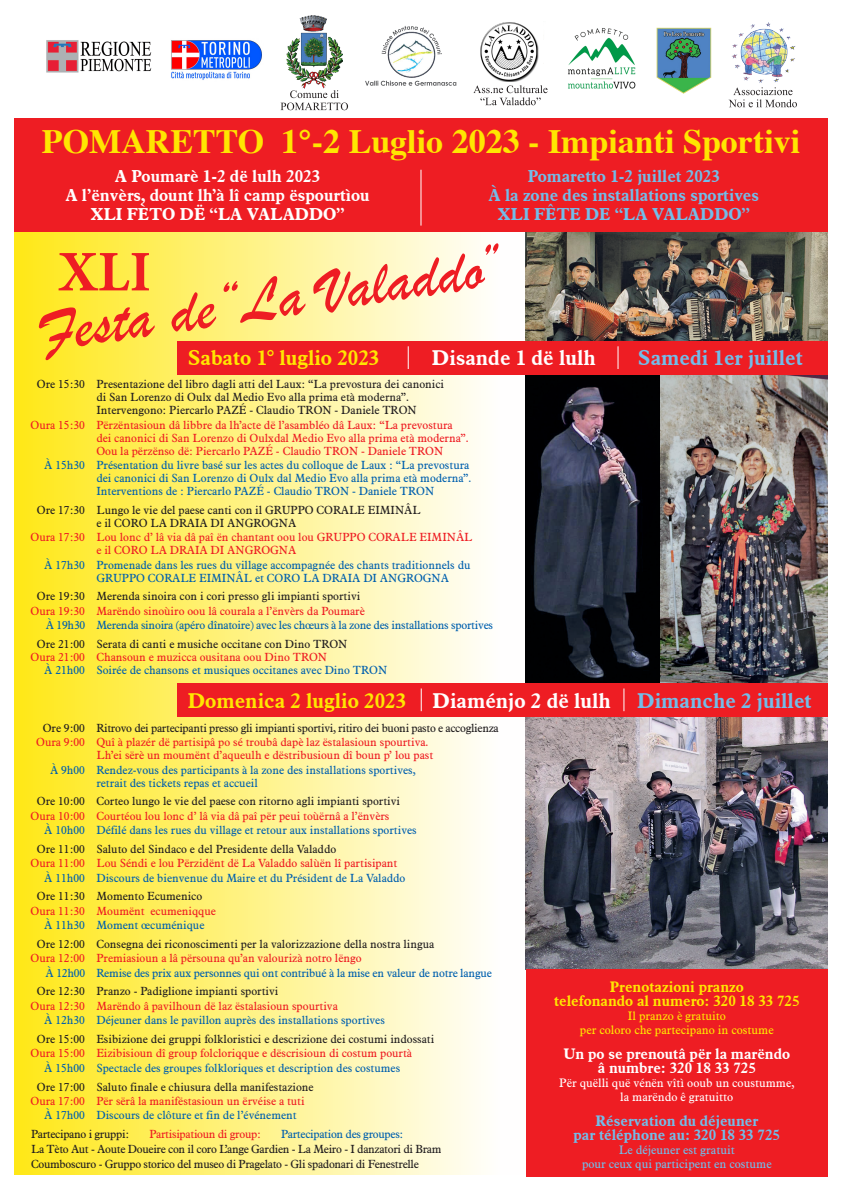
<style>
.page{position:relative;width:842px;height:1191px;background:#fff}
.page>*{position:absolute;margin:0;border:0;box-sizing:border-box;transform-origin:0 0}
.t1{font:63px "Brush Script";color:#ee1d23}
.t2{font:700 57.4px "Minion Pro";color:#ee1d23}
.t3{font:700 34px "Times";color:#ffe601}
.t4{font:700 21px "Aldine 721 BT";color:#ffe601}
.t5{font:700 21px "Aldine 721 BT";color:#73bde9}
.t6{font:700 21px "Aldine 721 BT";color:#fff}
.t7{font:700 17px/19px "Aldine 721 BT";color:#fff;text-align:center}
.t8{font:700 17px/19px "Aldine 721 BT";color:#73bde9;text-align:center}
.t9{font:700 15px/14px "Aldine 721 BT";color:#ffe601;text-align:center}
.t10{font:700 15px/14px "Aldine 721 BT";color:#73bde9;text-align:center}
.t11{font:700 15px/14px "Aldine 721 BT";color:#fff;text-align:center}
.t12{font:12px/14px "Aldine 721 BT";color:#fff;text-align:center}
.t13{font:12px/14px "Aldine 721 BT";color:#73bde9;text-align:center}
.t14{font:12px/14px "Aldine 721 BT";color:#ffe601;text-align:center}
.t15{font:11.5px/13px "Aldine 721 BT";color:#ee1d23}
.t16{font:11.5px/13px "Aldine 721 BT";color:#0160ae}
.t17{font:11.5px/13px "Aldine 721 BT";color:#231f20}
.t18{font:11.5px/14.9px "Aldine 721 BT";letter-spacing:-.025em;color:#231f20}
.t19{font:11.5px "Aldine 721 BT";letter-spacing:-.02em;color:#0160ae}
.t20{font:11.5px "Aldine 721 BT";letter-spacing:-.025em;color:#0160ae}
.t21{font:11.5px "Aldine 721 BT";letter-spacing:-.025em;color:#ee1d23}
</style>
<div class="page">
<svg style="left:14px;top:232px;width:512px;height:942px;background:#fef28c"></svg>
<img style="left:525px;top:232px;width:303px;height:109px">
<img style="left:525px;top:374px;width:303px;height:309px">
<img style="left:526px;top:716px;width:302px;height:253px">
<div style="left:14px;top:118px;width:814px;height:114px;background:#ee1d23"></div>
<img style="left:46px;top:40px;width:106px;height:33px">
<img style="left:171px;top:40px;width:91px;height:40px">
<img style="left:388px;top:54px;width:47px;height:27px">
<svg style="left:365px;top:81px;width:91px;height:5px"></svg>
<svg style="left:382px;top:26px;width:60px;height:28px"></svg>
<img style="left:568px;top:28px;width:68px;height:61px">
<img style="left:656px;top:27px;width:55px;height:66px">
<img style="left:287px;top:16px;width:55px;height:73px">
<svg style="left:280px;top:90px;width:68px;height:20px"></svg>
<img style="left:480px;top:22px;width:59px;height:59px">
<svg style="left:473px;top:85px;width:74px;height:20px"></svg>
<img style="left:732px;top:22px;width:64px;height:61px">
<svg style="left:728px;top:87px;width:69px;height:20px"></svg>
<div style="left:526px;top:969px;width:302px;height:207px;background:#ee1d23"></div>
<hr style="left:420px;top:170px;width:1px;height:56px;background:#fff">
<div style="left:177px;top:341px;width:651px;height:33px;background:#ee1d23"></div>
<svg style="left:408px;top:346px;width:1px;height:23px"></svg>
<svg style="left:618px;top:346px;width:1px;height:23px"></svg>
<div style="left:177px;top:683px;width:651px;height:33px;background:#ee1d23"></div>
<svg style="left:421px;top:688px;width:1px;height:23px"></svg>
<svg style="left:624px;top:688px;width:1px;height:23px"></svg>
<h3 class="t3" style="left:42px;top:109px;width:760px">POMARETTO 1°-2 Luglio 2023 - Impianti Sportivi</h3>
<h3 class="t8" style="left:489px;top:166px;width:272px">Pomaretto 1-2 juillet 2023<br>À la zone des installations sportives<br>XLI FÊTE DE “LA VALADDO”</h3>
<h3 class="t7" style="left:65px;top:166px;width:306px">A Poumarè 1-2 dë lulh 2023<br>A l’ënvèrs, dount lh’à lî camp ëspourtìou<br>XLI FÈTO DË “LA VALADDO”</h3>
<h1 class="t1" style="left:34px;top:290px;width:470px;rotate:-8deg">Festa de“La Valaddo”</h1>
<p class="t17" style="left:96px;top:377px;width:349px;text-indent:-59px">Ore 15:30 Presentazione del libro dagli atti del Laux: “La prevostura dei canonici di San Lorenzo di Oulx dal Medio Evo alla prima età moderna”.<br>Intervengono: Piercarlo PAZÉ - Claudio TRON - Daniele TRON</p>
<p class="t15" style="left:96px;top:418px;width:374px;text-indent:-66px">Oura 15:30 Përzëntasioun dâ libbre da lh’acte dë l’asambléo dâ Laux: “La prevostura dei canonici di San Lorenzo di Oulxdal Medio Evo alla prima età moderna”.<br>Oou la përzënso dë: Piercarlo PAZÉ - Claudio TRON - Daniele TRON</p>
<p class="t16" style="left:96px;top:458px;width:377px;text-indent:-52px">À 15h30 Présentation du livre basé sur les actes du colloque de Laux : “La prevostura dei canonici di San Lorenzo di Oulx dal Medio Evo alla prima età moderna”.<br>Interventions de : Piercarlo PAZÉ - Claudio TRON - Daniele TRON</p>
<p class="t17" style="left:96px;top:503px;width:326px;text-indent:-59px">Ore 17:30 Lungo le vie del paese canti con il GRUPPO CORALE EIMINÂL e il CORO LA DRAIA DI ANGROGNA</p>
<p class="t15" style="left:96px;top:530px;width:378px;text-indent:-66px">Oura 17:30 Lou lonc d’ lâ via dâ paî ën chantant oou lou GRUPPO CORALE EIMINÂL e il CORO LA DRAIA DI ANGROGNA</p>
<p class="t16" style="left:96px;top:558px;width:376px;text-indent:-52px">À 17h30 Promenade dans les rues du village accompagnée des chants traditionnels du<br>GRUPPO CORALE EIMINÂL et CORO LA DRAIA DI ANGROGNA</p>
<p class="t17" style="left:37px;top:589px;width:325px">Ore 19:30 Merenda sinoira con i cori presso gli impianti sportivi</p>
<p class="t15" style="left:31px;top:604px;width:336px">Oura 19:30 Marëndo sinoùiro oou lâ courala a l’ënvèrs da Poumarè</p>
<p class="t19" style="left:46px;top:618px;width:449px">À 19h30 Merenda sinoira (apéro dînatoire) avec les chœurs à la zone des installations sportives</p>
<p class="t17" style="left:37px;top:637px;width:312px">Ore 21:00 Serata di canti e musiche occitane con Dino TRON</p>
<p class="t15" style="left:31px;top:650px;width:298px">Oura 21:00 Chansoun e muzicca ousitana oou Dino TRON</p>
<p class="t16" style="left:44px;top:663px;width:344px">À 21h00 Soirée de chansons et musiques occitanes avec Dino TRON</p>
<h2 class="t2" style="left:58px;top:232px;width:95px">XLI</h2>
<h3 class="t4" style="left:188px;top:344px;width:193px">Sabato 1° luglio 2023</h3>
<h3 class="t6" style="left:432px;top:344px;width:165px">Disande 1 dë lulh</h3>
<h3 class="t5" style="left:638px;top:344px;width:166px">Samedi 1er juillet</h3>
<h3 class="t4" style="left:188px;top:687px;width:220px">Domenica 2 luglio 2023</h3>
<h3 class="t6" style="left:432px;top:687px;width:180px">Diaménjo 2 dë lulh</h3>
<h3 class="t5" style="left:637px;top:687px;width:176px">Dimanche 2 juillet</h3>
<p class="t18" style="left:43px;top:720px;width:457px">Ore 9:00 Ritrovo dei partecipanti presso gli impianti sportivi, ritiro dei buoni pasto e accoglienza</p>
<p class="t15" style="left:96px;top:735px;width:338px;text-indent:-60px">Oura 9:00 Quî à plazér dë partisipâ po sé troubâ dapè laz ëstalasioun spourtiva.<br>Lh’ei sërè un moumënt d’aqueulh e dëstribusioun dî boun p’ lou past</p>
<p class="t16" style="left:96px;top:763px;width:321px;text-indent:-46px">À 9h00 Rendez-vous des participants à la zone des installations sportives, retrait des tickets repas et accueil</p>
<p class="t17" style="left:37px;top:794px;width:365px">Ore 10:00 Corteo lungo le vie del paese con ritorno agli impianti sportivi</p>
<p class="t15" style="left:31px;top:809px;width:360px">Oura 10:00 Courtéou lou lonc d’ lâ via dâ paî për peui toùërnâ a l’ënvèrs</p>
<p class="t16" style="left:44px;top:823px;width:374px">À 10h00 Défilé dans les rues du village et retour aux installations sportives</p>
<p class="t17" style="left:37px;top:842px;width:301px">Ore 11:00 Saluto del Sindaco e del Presidente della Valaddo</p>
<p class="t15" style="left:31px;top:856px;width:368px">Oura 11:00 Lou Séndi e lou Përzidënt dë La Valaddo salùën lî partisipant</p>
<p class="t16" style="left:44px;top:871px;width:363px">À 11h00 Discours de bienvenue du Maire et du Président de La Valaddo</p>
<p class="t17" style="left:37px;top:889px;width:167px">Ore 11:30 Momento Ecumenico</p>
<p class="t15" style="left:31px;top:904px;width:187px">Oura 11:30 Moumënt ecumeniqque</p>
<p class="t16" style="left:44px;top:918px;width:162px">À 11h30 Moment œcuménique</p>
<p class="t17" style="left:37px;top:937px;width:399px">Ore 12:00 Consegna dei riconoscimenti per la valorizzazione della nostra lingua</p>
<p class="t15" style="left:31px;top:951px;width:333px">Oura 12:00 Premiasioun a lâ përsouna qu’an valourizà notro lëngo</p>
<p class="t16" style="left:46px;top:966px;width:448px">À 12h00 Remise des prix aux personnes qui ont contribué à la mise en valeur de notre langue</p>
<p class="t17" style="left:37px;top:984px;width:243px">Ore 12:30 Pranzo - Padiglione impianti sportivi</p>
<p class="t15" style="left:31px;top:999px;width:309px">Oura 12:30 Marëndo â pavilhoun dë laz ëstalasioun spourtiva</p>
<p class="t16" style="left:44px;top:1013px;width:342px">À 12h30 Déjeuner dans le pavillon auprès des installations sportives</p>
<p class="t17" style="left:37px;top:1032px;width:399px">Ore 15:00 Esibizione dei gruppi folkloristici e descrizione dei costumi indossati</p>
<p class="t15" style="left:31px;top:1046px;width:383px">Oura 15:00 Eizibisioun dî group folcloriqque e dëscrisioun di costum pourtà</p>
<p class="t16" style="left:44px;top:1061px;width:357px">À 15h00 Spectacle des groupes folkloriques et description des costumes</p>
<p class="t17" style="left:37px;top:1079px;width:278px">Ore 17:00 Saluto finale e chiusura della manifestazione</p>
<p class="t15" style="left:31px;top:1094px;width:276px">Oura 17:00 Për sërâ la manifëstasioun un ërvéise a tuti</p>
<p class="t16" style="left:44px;top:1108px;width:254px">À 17h00 Discours de clôture et fin de l’événement</p>
<p class="t18" style="left:31px;top:1126px;width:100px">Partecipano i gruppi:</p>
<p class="t21" style="left:150px;top:1127px;width:113px">Partisipatioun di group:</p>
<p class="t20" style="left:281px;top:1127px;width:124px">Partecipation des groupes:</p>
<p class="t18" style="left:31px;top:1141px;width:412px">La Tèto Aut - Aoute Doueire con il coro L’ange Gardien - La Meiro - I danzatori di Bram<br>Coumboscuro - Gruppo storico del museo di Pragelato - Gli spadonari di Fenestrelle</p>
<h3 class="t9" style="left:554px;top:979px;width:247px">Prenotazioni pranzo<br>telefonando al numero: 320 18 33 725</h3>
<p class="t14" style="left:580px;top:1008px;width:195px">Il pranzo è gratuito<br>per coloro che partecipano in costume</p>
<h3 class="t11" style="left:563px;top:1046px;width:228px">Un po se prenoutâ për la marëndo â numbre: 320 18 33 725</h3>
<p class="t12" style="left:559px;top:1075px;width:237px">Për quëlli quë vénën vîtì ooub un coustumme, la marëndo ê gratuitto</p>
<h3 class="t10" style="left:574px;top:1114px;width:208px">Réservation du déjeuner<br>par téléphone au: 320 18 33 725</h3>
<p class="t13" style="left:582px;top:1143px;width:191px">Le déjeuner est gratuit<br>pour ceux qui participent en costume</p>
</div>
